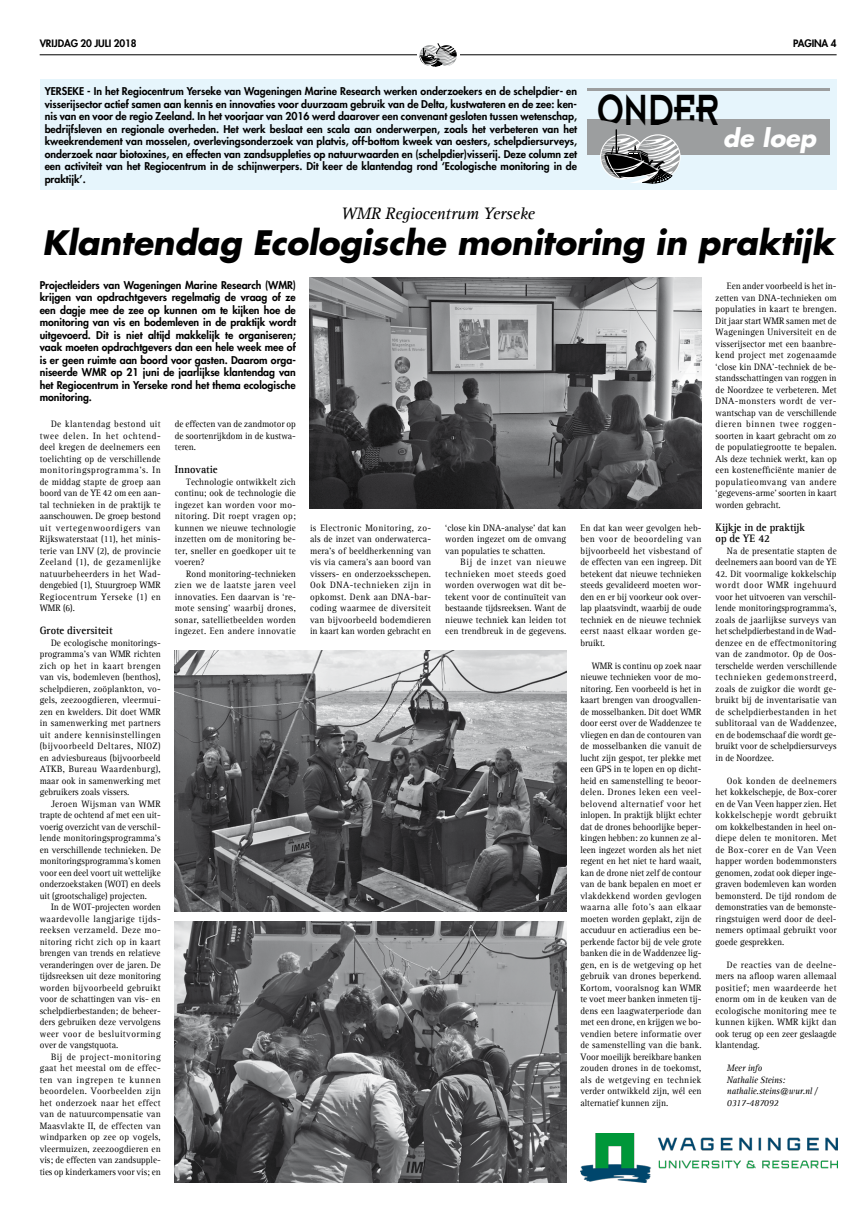
<style>
.page{position:relative;width:865px;height:1219px;background:#fff}
.page>*{position:absolute;margin:0;border:0;box-sizing:border-box;transform-origin:0 0}
.t1{font:48.1px "Insignia A";color:#000;scale:.75 1}
.t2{font:italic 700 33px "Futura";letter-spacing:-.005em;color:#000}
.t3{font:italic 700 24px "Futura";color:#fff}
.t4{font:italic 17px "Rotis Serif";letter-spacing:-.015em;color:#000}
.t5{font:700 11px/11.5px "Rotis Serif";letter-spacing:-.005em;color:#000;scale:.95 1}
.t6{font:800 10.5px/12.5px "Futura";color:#000;text-align:justify}
.t7{font:800 10px "Futura";letter-spacing:-.01em;color:#000}
.t8{font:9.5px/11.5px "Rotis Serif";color:#000;text-align:justify;scale:.95 1}
.t9{font:italic 9.5px/11.5px "Rotis Serif";letter-spacing:-.015em;color:#000;scale:.95 1}
</style>
<div class="page">
<hr style="left:40px;top:54px;width:796px;height:1px;background:#000">
<div style="left:417px;top:38px;width:42px;height:26px;background:#fff"></div>
<svg style="left:419px;top:43px;width:38px;height:23px"></svg>
<div style="left:40px;top:79px;width:796px;height:111px;background:#e6f5fc"></div>
<div style="left:587px;top:119px;width:242px;height:36px;background:#9c9e9f"></div>
<hr style="left:587px;top:88px;width:242px;height:3px;background:#9c9e9f">
<svg style="left:600px;top:129px;width:81px;height:55px"></svg>
<img style="left:309px;top:277px;width:392px;height:232px">
<img style="left:175px;top:651px;width:391px;height:260px">
<img style="left:175px;top:921px;width:391px;height:261px">
<img style="left:580px;top:1133px;width:257px;height:49px">
<p class="t7" style="left:40px;top:38px;width:98px">VRIJDAG 20 JULI 2018</p>
<p class="t7" style="left:793px;top:38px;width:45px">PAGINA 4</p>
<p class="t6" style="left:45px;top:86px;width:534px">YERSEKE - In het Regiocentrum Yerseke van Wageningen Marine Research werken onderzoekers en de schelpdier- en visserijsector actief samen aan kennis en innovaties voor duurzaam gebruik van de Delta, kustwateren en de zee: ken&shy;nis van en voor de regio Zeeland. In het voorjaar van 2016 werd daarover een convenant gesloten tussen wetenschap, bedrijfsleven en regionale overheden. Het werk beslaat een scala aan onderwerpen, zoals het verbeteren van het kweekrendement van mosselen, overlevingsonderzoek van platvis, off-bottom kweek van oesters, schelpdiersurveys, onderzoek naar biotoxines, en effecten van zandsuppleties op natuurwaarden en (schelpdier)visserij. Deze column zet een activiteit van het Regiocentrum in de schijnwerpers. Dit keer de klantendag rond ‘Ecologische monitoring in de praktijk’.</p>
<h1 class="t1" style="left:597px;top:85px;width:164px">ONDER</h1>
<h3 class="t3" style="left:723px;top:122px;width:95px">de loep</h3>
<h3 class="t4" style="left:341px;top:206px;width:195px">WMR Regiocentrum Yerseke</h3>
<h2 class="t2" style="left:42px;top:226px;width:793px">Klantendag Ecologische monitoring in praktijk</h2>
<p class="t6" style="left:40px;top:279px;width:258px">Projectleiders van Wageningen Marine Research (WMR) krijgen van opdrachtgevers regelmatig de vraag of ze een dagje mee de zee op kunnen om te kijken hoe de monitoring van vis en bodemleven in de praktijk wordt uitgevoerd. Dit is niet altijd makkelijk te organiseren; vaak moeten opdrachtgevers dan een hele week mee of is er geen ruimte aan boord voor gasten. Daarom orga&shy;niseerde WMR op 21 juni de jaarlijkse klantendag van het Regiocentrum in Yerseke rond het thema ecologische monitoring.</p>
<p class="t8" style="left:175px;top:419px;width:129px">de effecten van de zandmotor op de soortenrijkdom in de kustwa&shy;teren.</p>
<p class="t5" style="left:175px;top:465px;width:47px">Innovatie</p>
<p class="t8" style="left:175px;top:477px;width:129px;text-indent:11px">Technologie ontwikkelt zich continu; ook de technologie die ingezet kan worden voor mo&shy;nitoring. Dit roept vragen op; kunnen we nieuwe technologie inzetten om de monitoring be&shy;ter, sneller en goedkoper uit te voeren?</p>
<p class="t8" style="left:175px;top:569px;width:129px;text-indent:11px">Rond monitoring-technieken zien we de laatste jaren veel innovaties. Een daarvan is ‘re&shy;mote sensing’ waarbij drones, sonar, satellietbeelden worden ingezet. Een andere innovatie</p>
<p class="t8" style="left:40px;top:419px;width:129px;text-indent:11px">De klantendag bestond uit twee delen. In het ochtend&shy;deel kregen de deelnemers een toelichting op de verschillende monitoringsprogramma’s. In de middag stapte de groep aan boord van de YE 42 om een aan&shy;tal technieken in de praktijk te aanschouwen. De groep bestond uit vertegenwoordigers van Rijkswaterstaat (11), het minis&shy;terie van LNV (2), de provincie Zeeland (1), de gezamenlijke natuurbeheerders in het Wad&shy;dengebied (1), Stuurgroep WMR Regiocentrum Yerseke (1) en WMR (6).</p>
<p class="t5" style="left:40px;top:626px;width:78px">Grote diversiteit</p>
<p class="t8" style="left:40px;top:638px;width:129px;text-indent:11px">De ecologische monitorings&shy;programma’s van WMR richten zich op het in kaart brengen van vis, bodemleven (benthos), schelpdieren, zoöplankton, vo&shy;gels, zeezoogdieren, vleermui&shy;zen en kwelders. Dit doet WMR in samenwerking met partners uit andere kennisinstellingen (bijvoorbeeld Deltares, NIOZ) en adviesbureaus (bijvoorbeeld ATKB, Bureau Waardenburg), maar ook in samenwerking met gebruikers zoals vissers.</p>
<p class="t8" style="left:40px;top:799px;width:129px;text-indent:11px">Jeroen Wijsman van WMR trapte de ochtend af met een uit&shy;voerig overzicht van de verschil&shy;lende monitoringsprogramma’s en verschillende technieken. De monitoringsprogramma’s komen voor een deel voort uit wettelijke onderzoekstaken (WOT) en deels uit (grootschalige) projecten.</p>
<p class="t8" style="left:40px;top:902px;width:129px;text-indent:11px">In de WOT-projecten worden waardevolle langjarige tijds&shy;reeksen verzameld. Deze mo&shy;nitoring richt zich op in kaart brengen van trends en relatieve veranderingen over de jaren. De tijdsreeksen uit deze monitoring worden bijvoorbeeld gebruikt voor de schattingen van vis- en schelpdierbestanden; de beheer&shy;ders gebruiken deze vervolgens weer voor de besluitvorming over de vangstquota.</p>
<p class="t8" style="left:40px;top:1052px;width:129px;text-indent:11px">Bij de project-monitoring gaat het meestal om de effec&shy;ten van ingrepen te kunnen beoordelen. Voorbeelden zijn het onderzoek naar het effect van de natuurcompensatie van Maasvlakte II, de effecten van windparken op zee op vogels, vleermuizen, zeezoogdieren en vis; de effecten van zandsupple&shy;ties op kinderkamers voor vis; en</p>
<p class="t8" style="left:310px;top:523px;width:129px">is Electronic Monitoring, zo&shy;als de inzet van onderwaterca&shy;mera’s of beeldherkenning van vis via camera’s aan boord van vissers- en onderzoeksschepen.<br>Ook DNA-technieken zijn in opkomst. Denk aan DNA-bar&shy;coding waarmee de diversiteit van bijvoorbeeld bodemdieren in kaart kan worden gebracht en</p>
<p class="t8" style="left:445px;top:523px;width:129px">‘close kin DNA-analyse’ dat kan worden ingezet om de omvang van populaties te schatten.</p>
<p class="t8" style="left:445px;top:557px;width:129px;text-indent:15px">Bij de inzet van nieuwe technieken moet steeds goed worden overwogen wat dit be&shy;tekent voor de continuïteit van bestaande tijdsreeksen. Want de nieuwe techniek kan leiden tot een trendbreuk in de gegevens.</p>
<p class="t8" style="left:580px;top:523px;width:129px">En dat kan weer gevolgen heb&shy;ben voor de beoordeling van bijvoorbeeld het visbestand of de effecten van een ingreep. Dit betekent dat nieuwe technieken steeds gevalideerd moeten wor&shy;den en er bij voorkeur ook over&shy;lap plaatsvindt, waarbij de oude techniek en de nieuwe techniek eerst naast elkaar worden ge&shy;bruikt.</p>
<p class="t8" style="left:580px;top:661px;width:129px;text-indent:11px">WMR is continu op zoek naar nieuwe technieken voor de mo&shy;nitoring. Een voorbeeld is het in kaart brengen van droogvallen&shy;de mosselbanken. Dit doet WMR door eerst over de Waddenzee te vliegen en dan de contouren van de mosselbanken die vanuit de lucht zijn gespot, ter plekke met een GPS in te lopen en op dicht&shy;heid en samenstelling te beoor&shy;delen. Drones leken een veel&shy;belovend alternatief voor het inlopen. In praktijk blijkt echter dat de drones behoorlijke beper&shy;kingen hebben: zo kunnen ze al&shy;leen ingezet worden als het niet regent en het niet te hard waait, kan de drone niet zelf de contour van de bank bepalen en moet er vlakdekkend worden gevlogen waarna alle foto’s aan elkaar moeten worden geplakt, zijn de accuduur en actieradius een be&shy;perkende factor bij de vele grote banken die in de Waddenzee lig&shy;gen, en is de wetgeving op het gebruik van drones beperkend.<br>Kortom, vooralsnog kan WMR te voet meer banken inmeten tij&shy;dens een laagwaterperiode dan met een drone, en krijgen we bo&shy;vendien betere informatie over de samenstelling van die bank.<br>Voor moeilijk bereikbare banken zouden drones in de toekomst, als de wetgeving en techniek verder ontwikkeld zijn, wél een alternatief kunnen zijn.</p>
<p class="t8" style="left:715px;top:281px;width:129px;text-indent:11px">Een ander voorbeeld is het in&shy;zetten van DNA-technieken om populaties in kaart te brengen.<br>Dit jaar start WMR samen met de Wageningen Universiteit en de visserijsector met een baanbre&shy;kend project met zogenaamde ‘close kin DNA’-techniek de be&shy;standsschattingen van roggen in de Noordzee te verbeteren. Met DNA-monsters wordt de ver&shy;wantschap van de verschillende dieren binnen twee roggen&shy;soorten in kaart gebracht om zo de populatiegrootte te bepalen.<br>Als deze techniek werkt, kan op een kostenefficiënte manier de populatieomvang van andere ‘gegevens-arme’ soorten in kaart worden gebracht.</p>
<p class="t5" style="left:715px;top:522px;width:96px">Kijkje in de praktijk op de YE 42</p>
<p class="t8" style="left:715px;top:546px;width:129px;text-align:right">Na de presentatie stapten de deelnemers aan boord van de YE</p>
<p class="t8" style="left:715px;top:569px;width:129px">42. Dit voormalige kokkelschip wordt door WMR ingehuurd voor het uitvoeren van verschil&shy;lende monitoringsprogramma’s, zoals de jaarlijkse surveys van het schelpdierbestand in de Wad&shy;denzee en de effectmonitoring van de zandmotor. Op de Oos&shy;terschelde werden verschillende technieken gedemonstreerd, zoals de zuigkor die wordt ge&shy;bruikt bij de inventarisatie van de schelpdierbestanden in het sublitoraal van de Waddenzee, en de bodemschaaf die wordt ge&shy;bruikt voor de schelpdiersurveys in de Noordzee.</p>
<p class="t8" style="left:715px;top:776px;width:129px;text-indent:11px">Ook konden de deelnemers het kokkelschepje, de Box-corer en de Van Veen happer zien. Het kokkelschepje wordt gebruikt om kokkelbestanden in heel on&shy;diepe delen te monitoren. Met de Box-corer en de Van Veen happer worden bodemmonsters genomen, zodat ook dieper inge&shy;graven bodemleven kan worden bemonsterd. De tijd rondom de demonstraties van de bemonste&shy;ringstuigen werd door de deel&shy;nemers optimaal gebruikt voor goede gesprekken.</p>
<p class="t8" style="left:715px;top:960px;width:129px;text-indent:11px">De reacties van de deelne&shy;mers na afloop waren allemaal positief; men waardeerde het enorm om in de keuken van de ecologische monitoring mee te kunnen kijken. WMR kijkt dan ook terug op een zeer geslaagde klantendag.</p>
<p class="t9" style="left:727px;top:1063px;width:97px">Meer info<br>Nathalie Steins: nathalie.steins@wur.nl /<br>0317-487092</p>
</div>
